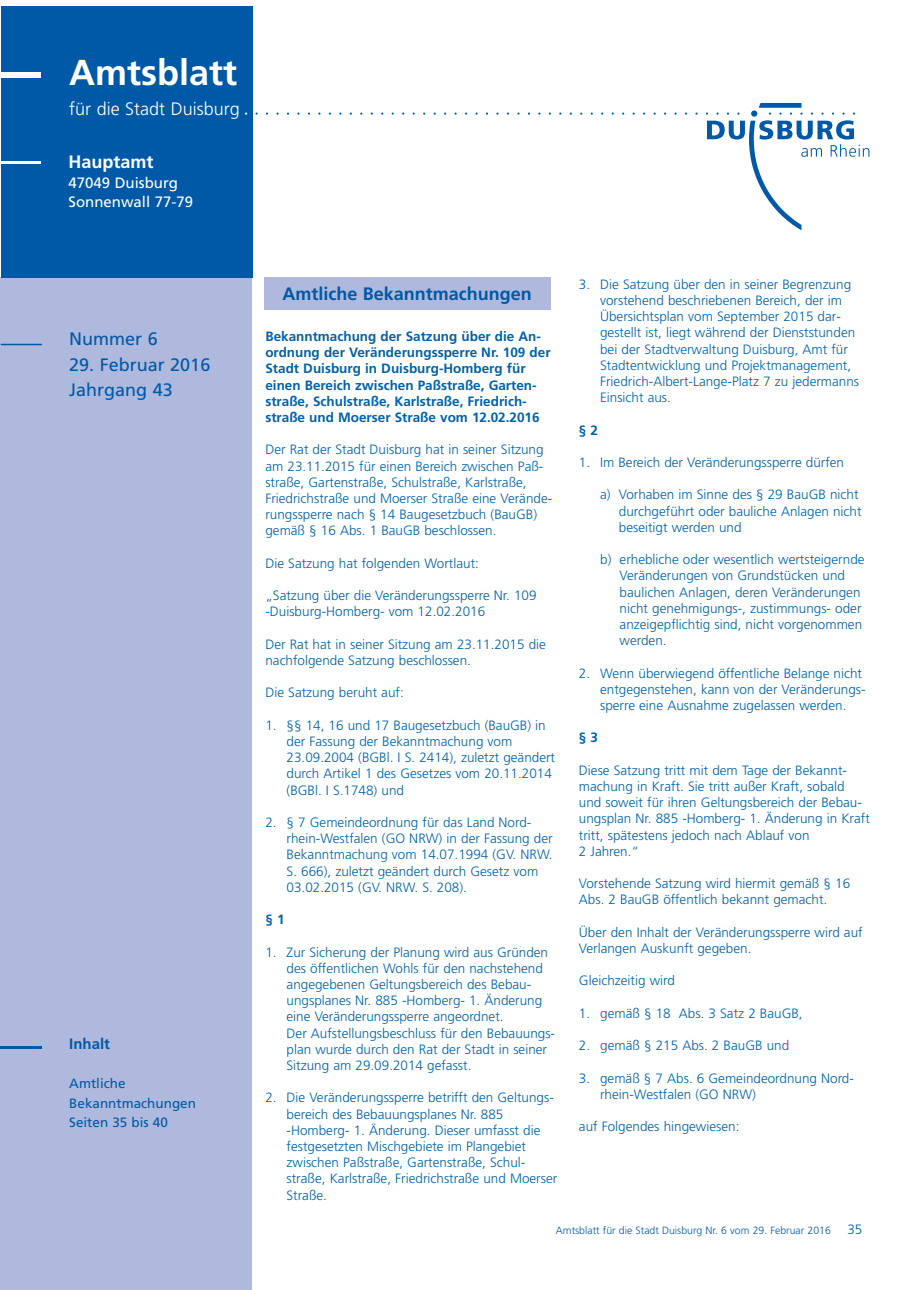
<style>
.page{position:relative;width:920px;height:1290px;background:#fff}
.page>*{position:absolute;margin:0;border:0;box-sizing:border-box;transform-origin:0 0}
.t1{font:150px "Duisburg Logo";letter-spacing:.07em;color:#0059a7}
.t2{font:700 36px "Frutiger";color:#fff}
.t3{font:18px/25.5px "Frutiger";color:#0059a7}
.t4{font:700 18px "Frutiger";color:#0059a7}
.t5{font:300 18px "Frutiger";color:#fff}
.t6{font:700 18px "Frutiger";color:#fff}
.t7{font:15px/19.5px "Frutiger";color:#fff}
.t8{font:700 15px "Frutiger";color:#0059a7}
.t9{font:300 13.5px/16.2px "Frutiger";color:#0161aa}
.t10{font:700 13.5px/16.2px "Frutiger";color:#0161aa}
.t11{font:13.5px/19.5px "Frutiger";color:#0059a7}
.t12{font:300 10.5px "Frutiger";color:#0059a7}
.s1{color:#fff}
.s2{font-size:13.5px}
</style>
<div class="page">
<div style="left:1px;top:277px;width:251px;height:1012px;background:#aeb9dd"></div>
<div style="left:1px;top:6px;width:251px;height:272px;background:#0059a7"></div>
<div style="left:1px;top:72px;width:40px;height:5px;background:#fff"></div>
<hr style="left:1px;top:161px;width:40px;height:3px;background:#fff">
<hr style="left:1px;top:1046px;width:41px;height:3px;background:#0059a7">
<hr style="left:1px;top:344px;width:41px;height:1px;background:#0059a7">
<div style="left:264px;top:277px;width:286px;height:33px;background:#aeb9dd"></div>
<h2 class="t2" style="left:69px;top:58px;width:169px">Amtsblatt</h2>
<h3 class="t5" style="left:69px;top:101px;width:172px">für die Stadt Duisburg</h3>
<h1 class="t1" style="left:240px;top:-25px;width:631px"><span class="s1">0</span>1111111111111111111111l</h1>
<h3 class="t6" style="left:69px;top:155px;width:87px">Hauptamt</h3>
<p class="t7" style="left:69px;top:174px;width:126px">47049 Duisburg<br>Sonnenwall 77-79</p>
<h3 class="t3" style="left:69px;top:327px;width:90px">Nummer 6</h3>
<h3 class="t3" style="left:69px;top:353px;width:143px">29. Februar 2016<br>Jahrgang 43</h3>
<p class="t8" style="left:69px;top:1038px;width:42px">Inhalt</p>
<p class="t11" style="left:69px;top:1075px;width:128px">Amtliche<br>Bekanntmachungen<br>Seiten 35 bis 40</p>
<h3 class="t4" style="left:282px;top:286px;width:251px">Amtliche Bekanntmachungen</h3>
<p class="t10" style="left:265px;top:329px;width:287px">Bekanntmachung der Satzung über die An&shy;ordnung der Veränderungssperre Nr. 109 der Stadt Duisburg in Duisburg-Homberg für einen Bereich zwischen Paßstraße, Garten&shy;straße, Schulstraße, Karlstraße, Friedrich&shy;straße und Moerser Straße vom 12.02.2016</p>
<p class="t9" style="left:265px;top:443px;width:288px">Der Rat der Stadt Duisburg hat in seiner Sitzung am 23.11.2015 für einen Bereich zwischen Paß&shy;straße, Gartenstraße, Schulstraße, Karlstraße, Friedrichstraße und Moerser Straße eine Verände&shy;rungssperre nach § 14 Baugesetzbuch (BauGB) gemäß § 16 Abs. 1 BauGB beschlossen.</p>
<p class="t9" style="left:265px;top:556px;width:215px">Die Satzung hat folgenden Wortlaut:</p>
<p class="t9" style="left:265px;top:588px;width:273px">„Satzung über die Veränderungssperre Nr. 109 -Duisburg-Homberg- vom 12.02.2016</p>
<p class="t9" style="left:265px;top:637px;width:282px">Der Rat hat in seiner Sitzung am 23.11.2015 die nachfolgende Satzung beschlossen.</p>
<p class="t9" style="left:265px;top:686px;width:140px">Die Satzung beruht auf:</p>
<p class="t9" style="left:287px;top:718px;width:270px;text-indent:-21px">1. §§ 14, 16 und 17 Baugesetzbuch (BauGB) in der Fassung der Bekanntmachung vom 23.09.2004 (BGBl. I S. 2414), zuletzt geändert durch Artikel 1 des Gesetzes vom 20.11.2014 (BGBl. I S.1748) und</p>
<p class="t9" style="left:287px;top:815px;width:268px;text-indent:-21px">2. § 7 Gemeindeordnung für das Land Nord&shy;rhein-Westfalen (GO NRW) in der Fassung der Bekanntmachung vom 14.07.1994 (GV. NRW.<br>S. 666), zuletzt geändert durch Gesetz vom 03.02.2015 (GV. NRW. S. 208).</p>
<p class="t10" style="left:265px;top:912px;width:21px">§ 1</p>
<p class="t9" style="left:287px;top:945px;width:270px;text-indent:-21px">1. Zur Sicherung der Planung wird aus Gründen des öffentlichen Wohls für den nachstehend angegebenen Geltungsbereich des Bebau&shy;ungsplanes Nr. 885 -Homberg- 1. Änderung eine Veränderungssperre angeordnet.<br>Der Aufstellungsbeschluss für den Bebauungs&shy;plan wurde durch den Rat der Stadt in seiner Sitzung am 29.09.2014 gefasst.</p>
<p class="t9" style="left:287px;top:1091px;width:272px;text-indent:-21px">2. Die Veränderungssperre betrifft den Geltungs&shy;bereich des Bebauungsplanes Nr. 885 -Homberg- 1. Änderung. Dieser umfasst die festgesetzten Mischgebiete im Plangebiet zwischen Paßstraße, Gartenstraße, Schul&shy;straße, Karlstraße, Friedrichstraße und Moerser Straße.</p>
<p class="t9" style="left:600px;top:277px;width:261px;text-indent:-21px">3. Die Satzung über den in seiner Begrenzung vorstehend beschriebenen Bereich, der im Übersichtsplan vom September 2015 dar&shy;gestellt ist, liegt während der Dienststunden bei der Stadtverwaltung Duisburg, Amt für Stadtentwicklung und Projektmanagement, Friedrich-Albert-Lange-Platz 7 zu jedermanns Einsicht aus.</p>
<p class="t10" style="left:579px;top:423px;width:21px">§ 2</p>
<p class="t9" style="left:579px;top:455px;width:267px">1. Im Bereich der Veränderungssperre dürfen</p>
<p class="t9" style="left:619px;top:488px;width:244px;text-indent:-19px">a) Vorhaben im Sinne des § 29 BauGB nicht durchgeführt oder bauliche Anlagen nicht beseitigt werden und</p>
<p class="t9" style="left:620px;top:552px;width:247px;text-indent:-19px">b) erhebliche oder wesentlich wertsteigernde Veränderungen von Grundstücken und baulichen Anlagen, deren Veränderungen nicht genehmigungs-, zustimmungs- oder anzeigepflichtig sind, nicht vorgenommen werden.</p>
<p class="t9" style="left:600px;top:666px;width:267px;text-indent:-21px">2. Wenn überwiegend öffentliche Belange nicht entgegenstehen, kann von der Veränderungs&shy;sperre eine Ausnahme zugelassen werden.</p>
<p class="t10" style="left:579px;top:731px;width:21px">§ 3</p>
<p class="t9" style="left:579px;top:763px;width:292px">Diese Satzung tritt mit dem Tage der Bekannt&shy;machung in Kraft. Sie tritt außer Kraft, sobald und soweit für ihren Geltungsbereich der Bebau&shy;ungsplan Nr. 885 -Homberg- 1. Änderung in Kraft tritt, spätestens jedoch nach Ablauf von<br>2 Jahren.“</p>
<p class="t9" style="left:579px;top:876px;width:273px">Vorstehende Satzung wird hiermit gemäß § 16<br>Abs. 2 BauGB öffentlich bekannt gemacht.</p>
<p class="t9" style="left:579px;top:925px;width:285px">Über den Inhalt der Veränderungssperre wird auf<br>Verlangen Auskunft gegeben.</p>
<p class="t9" style="left:579px;top:974px;width:98px">Gleichzeitig wird</p>
<p class="t9" style="left:579px;top:1006px;width:225px">1. gemäß § 18 Abs. 3 Satz 2 BauGB,</p>
<p class="t9" style="left:579px;top:1038px;width:212px">2. gemäß § 215 Abs. 2 BauGB und</p>
<p class="t9" style="left:600px;top:1071px;width:255px;text-indent:-21px">3. gemäß § 7 Abs. 6 Gemeindeordnung Nord&shy;rhein-Westfalen (GO NRW)</p>
<p class="t9" style="left:579px;top:1119px;width:162px">auf Folgendes hingewiesen:</p>
<p class="t12" style="left:556px;top:1226px;width:308px">Amtsblatt für die Stadt Duisburg Nr. 6 vom 29. Februar 2016 <span class="s2">35</span></p>
</div>
